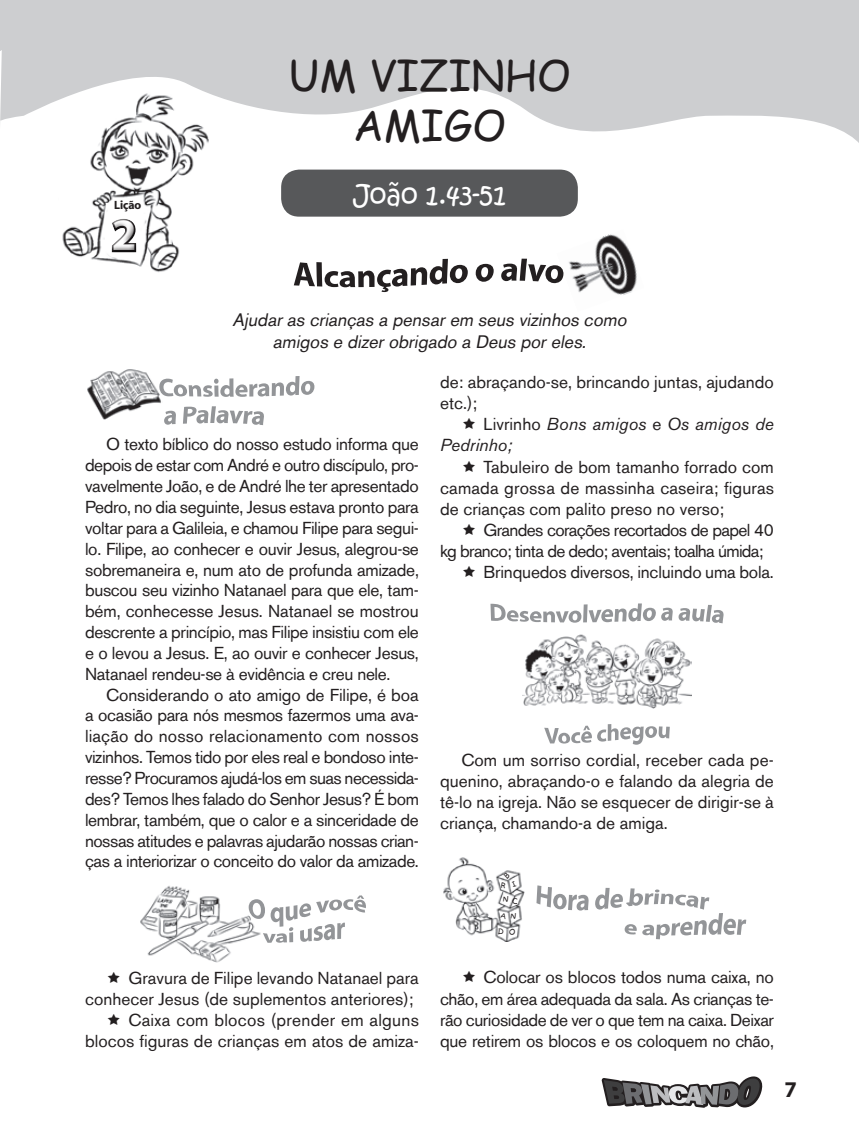
<style>
.page{position:relative;width:859px;height:1132px;background:#fff}
.page>*{position:absolute;margin:0;border:0;box-sizing:border-box;transform-origin:0 0}
.t1{font:45px "Myriad Headline";color:#fff}
.titulo_licão{font:42px/50.4px "Comic Sans MS";color:#231f20;text-align:center}
.texto_bib{font:27px "Kristen ITC";color:#fff}
.t2{font:700 22.5px "Myriad Pro";color:#231f20}
.Alcancando_o_alvo{font:italic 18px/21.6px "Akzidenz Grotesk BE";color:#231f20;text-align:center}
.tex_corrido{font:17.25px/20.9px "Akzidenz Grotesk BE";color:#231f20;text-align:justify}
.tex_corrido-2{font:17.25px/21.1px "Akzidenz Grotesk BE";letter-spacing:-.04em;color:#231f20}
.t3{font:italic 17.25px/21.1px "Akzidenz Grotesk BE";letter-spacing:.01em;color:#231f20}
.t4{font:12px "Myriad Headline";color:#231f20}
.t5{font:7.5px "Kids";color:#231f20}
.s1{font-style:normal}
</style>
<div class="page">
<img style="left:568px;top:234px;width:69px;height:61px">
<svg style="left:294px;top:259px;width:174px;height:33px"></svg>
<svg style="left:475px;top:264px;width:19px;height:18px"></svg>
<svg style="left:501px;top:258px;width:63px;height:25px"></svg>
<div style="left:281px;top:169px;width:297px;height:47px;background:#57585a;border-radius:18px"></div>
<img style="left:140px;top:886px;width:109px;height:77px">
<svg style="left:249px;top:895px;width:117px;height:47px"></svg>
<svg style="left:544px;top:724px;width:126px;height:20px"></svg>
<img style="left:522px;top:634px;width:169px;height:74px">
<svg style="left:490px;top:603px;width:234px;height:20px"></svg>
<img style="left:443px;top:857px;width:82px;height:83px">
<svg style="left:536px;top:885px;width:53px;height:25px"></svg>
<svg style="left:595px;top:887px;width:151px;height:52px"></svg>
<svg style="left:602px;top:1076px;width:161px;height:31px"></svg>
<svg style="left:0;top:0;width:859px;height:143px;fill:#cdced0"></svg>
<img style="left:59px;top:89px;width:152px;height:183px">
<div style="left:103px;top:210px;width:38px;height:45px;background:#fff"></div>
<div style="left:105px;top:219px;width:39px;height:41px;background:#231f20;opacity:.75"></div>
<svg style="left:0;top:0;width:5px;height:54px"></svg>
<img style="left:87px;top:369px;width:74px;height:50px">
<svg style="left:159px;top:376px;width:156px;height:21px"></svg>
<svg style="left:164px;top:410px;width:12px;height:14px"></svg>
<svg style="left:183px;top:406px;width:81px;height:19px"></svg>
<svg style="left:503px;top:872px;width:13px;height:15px"></svg>
<svg style="left:512px;top:897px;width:6px;height:7px"></svg>
<svg style="left:500px;top:912px;width:7px;height:7px"></svg>
<p class="t4" style="left:114px;top:199px;width:29px">Lição</p>
<h1 class="t1" style="left:112px;top:212px;width:26px">2</h1>
<p class="titulo_licão" style="left:288px;top:49px;width:284px">UM VIZINHO<br>AMIGO</p>
<p class="texto_bib" style="left:353px;top:177px;width:154px">João 1.43-51</p>
<p class="Alcancando_o_alvo" style="left:233px;top:309px;width:399px">Ajudar as crianças a pensar em seus vizinhos como amigos e dizer obrigado a Deus por eles.</p>
<p class="tex_corrido" style="left:85px;top:434px;width:335px;text-indent:21px">O texto bíblico do nosso estudo informa que depois de estar com André e outro discípulo, pro&shy;vavelmente João, e de André lhe ter apresentado Pedro, no dia seguinte, Jesus estava pronto para voltar para a Galileia, e chamou Filipe para segui&shy;lo. Filipe, ao conhecer e ouvir Jesus, alegrou-se sobremaneira e, num ato de profunda amizade, buscou seu vizinho Natanael para que ele, tam&shy;bém, conhecesse Jesus. Natanael se mostrou descrente a princípio, mas Filipe insistiu com ele e o levou a Jesus. E, ao ouvir e conhecer Jesus, Natanael rendeu-se à evidência e creu nele.</p>
<p class="tex_corrido" style="left:85px;top:684px;width:335px;text-indent:21px">Considerando o ato amigo de Filipe, é boa a ocasião para nós mesmos fazermos uma ava&shy;liação do nosso relacionamento com nossos vizinhos. Temos tido por eles real e bondoso inte&shy;resse? Procuramos ajudá-los em suas necessida&shy;des? Temos lhes falado do Senhor Jesus? É bom lembrar, também, que o calor e a sinceridade de nossas atitudes e palavras ajudarão nossas crian&shy;ças a interiorizar o conceito do valor da amizade.</p>
<p class="tex_corrido" style="left:85px;top:967px;width:335px;text-indent:43px">Gravura de Filipe levando Natanael para conhecer Jesus (de suplementos anteriores);</p>
<p class="tex_corrido" style="left:85px;top:1009px;width:335px;text-align:right">Caixa com blocos (prender em alguns blocos figuras de crianças em atos de amiza-</p>
<p class="tex_corrido" style="left:440px;top:371px;width:335px">de: abraçando-se, brincando juntas, ajudando etc.);</p>
<p class="t3" style="left:440px;top:413px;width:335px;text-indent:44px"><span class="s1">Livrinho</span> Bons amigos <span class="s1">e</span> Os amigos de<br>Pedrinho;</p>
<p class="tex_corrido" style="left:440px;top:456px;width:335px;text-indent:44px">Tabuleiro de bom tamanho forrado com camada grossa de massinha caseira; figuras de crianças com palito preso no verso;</p>
<p class="tex_corrido-2" style="left:440px;top:519px;width:335px;text-indent:44px">Grandes corações recortados de papel 40 kg branco; tinta de dedo; aventais; toalha úmida;</p>
<p class="tex_corrido" style="left:484px;top:562px;width:292px">Brinquedos diversos, incluindo uma bola.</p>
<p class="tex_corrido" style="left:440px;top:749px;width:335px;text-indent:21px">Com um sorriso cordial, receber cada pe&shy;quenino, abraçando-o e falando da alegria de tê-lo na igreja. Não se esquecer de dirigir-se à criança, chamando-a de amiga.</p>
<p class="t5" style="left:501px;top:880px;width:6px">R</p>
<p class="t5" style="left:503px;top:894px;width:7px">N</p>
<p class="t5" style="left:510px;top:911px;width:7px">N</p>
<p class="t5" style="left:498px;top:926px;width:8px">D</p>
<p class="t5" style="left:509px;top:927px;width:8px">O</p>
<p class="tex_corrido" style="left:440px;top:966px;width:335px;text-indent:44px">Colocar os blocos todos numa caixa, no chão, em área adequada da sala. As crianças te&shy;rão curiosidade de ver o que tem na caixa. Deixar que retirem os blocos e os coloquem no chão,</p>
<h3 class="t2" style="left:784px;top:1074px;width:14px">7</h3>
</div>
